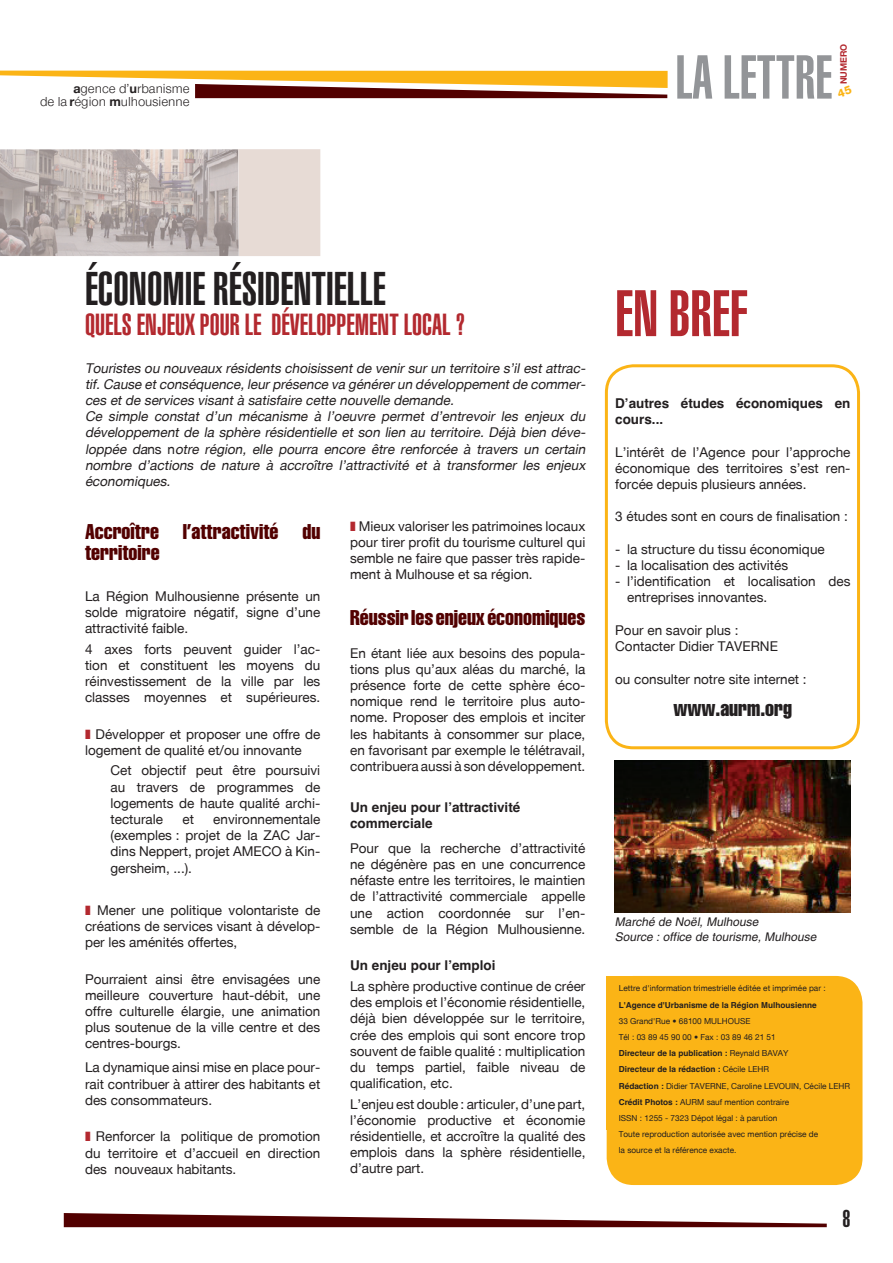
<style>
.page{position:relative;width:893px;height:1263px;background:#fff}
.page>*{position:absolute;margin:0;border:0;box-sizing:border-box;transform-origin:0 0}
.t1{font:900 extra-condensed 64.5px "Helvetica";color:#b3292f}
.t2{font:900 extra-condensed 60.9px "Helvetica";color:#939598}
.t3{font:900 extra-condensed 46.5px "Helvetica";color:#231f20}
.t4{font:900 extra-condensed 30px "Helvetica";color:#b3292f}
.t5{font:900 extra-condensed 24px "Helvetica";color:#231f20}
.t6{font:extra-condensed 21px/21px "Helvetica";color:#520000}
.t7{font:extra-condensed 21px "Helvetica";color:#231f20}
.t8{font:13.5px/16.2px "Helvetica Neue";color:#231f20;text-align:justify}
.t9{font:italic 13.5px/16.2px "Helvetica Neue";color:#231f20}
.t10{font:700 13.5px/16.2px "Helvetica";color:#231f20}
.t11{font:13.5px/13.5px "Nimbus Sans Novus T";color:#231f20;text-align:right}
.t12{font:italic 12px/14.4px "Helvetica";color:#231f20}
.t13{font:700 9.6px "Nimbus Sans Novus T";color:#b3292f}
.t14{font:8.25px/16.2px "Helvetica Neue";color:#231f20}
.t15{font:700 8.25px/16.2px "Helvetica";color:#231f20}
.s1{font-weight:700}
.s2{font-style:normal}
.s3{color:#b3292f}
.s4{font-family:"Helvetica Neue";font-weight:400}
.s5{font-family:"Helvetica";font-weight:700}
</style>
<div class="page">
<svg style="left:0;top:71px;width:668px;height:27px"></svg>
<svg style="left:64px;top:1213px;width:763px;height:14px"></svg>
<div style="left:239px;top:149px;width:81px;height:107px;background:#e7dbd5"></div>
<img style="left:0;top:149px;width:239px;height:107px">
<div style="left:607px;top:976px;width:255px;height:209px;background:#fbb416;border-radius:27px"></div>
<svg style="left:605px;top:364px;width:255px;height:385px"></svg>
<img style="left:615px;top:760px;width:235px;height:152px">
<p class="t11" style="left:40px;top:81px;width:151px"><span class="s1">a</span>gence d’<span class="s1">u</span>rbanisme<br>de la <span class="s1">r</span>égion <span class="s1">m</span>ulhousienne</p>
<h2 class="t2" style="left:675px;top:42px;width:158px">LA LETTRE</h2>
<p class="t13" style="left:838px;top:84px;width:42px;rotate:-90deg">NUMERO</p>
<h3 class="t3" style="left:85px;top:262px;width:302px">ÉCONOMIE RÉSIDENTIELLE</h3>
<h3 class="t4" style="left:85px;top:308px;width:382px">QUELS ENJEUX POUR LE DÉVELOPPEMENT LOCAL ?</h3>
<p class="t9" style="left:85px;top:359px;width:505px">Touristes ou nouveaux résidents choisissent de venir sur un territoire s’il est attrac&shy;tif.Cause etconséquence,leurprésence va générerun développementde commer&shy;ces et de services visant à satisfaire cette nouvelle demande.<br>Ce simple constat d’un mécanisme à l’oeuvre permet d’entrevoir les enjeux du développement de la sphère résidentielle et son lien au territoire. Déjà bien déve&shy;loppée da<span class="s2">n s n</span> otre région, elle pourra encore être renforcée à travers un certain nombre d’actions de nature à accroître l’attractivité et à transformer les enjeux économiques.</p>
<p class="t8" style="left:350px;top:518px;width:237px"><span class="s3">❚</span> Mieux valoriser les patrimoines locaux pour tirer profit du tourisme culturel qui semble ne faire que passer très rapide&shy;ment à Mulhouse et sa région.</p>
<h3 class="t6" style="left:350px;top:607px;width:237px">Réussir les enjeux économiques</h3>
<p class="t8" style="left:350px;top:644px;width:237px">En étant liée aux besoins des popula&shy;tions plus qu’aux aléas du marché, la présence forte de cette sphère éco&shy;nomique rend le territoire plus auto&shy;nome. Proposer des emplois et inciter les habitants à consommer sur place, en favorisant par exemple le télétravail, contribuera aussi à son développement.</p>
<p class="t10" style="left:350px;top:798px;width:172px">Un enjeu pour l’attractivité commerciale</p>
<p class="t8" style="left:350px;top:840px;width:237px">Pour que la recherche d’attractivité ne dégénère pas en une concurrence néfaste entre les territoires, le maintien de l’attractivité commerciale appelle une action coordonnée sur l’en&shy;semble de la Région Mulhousienne.</p>
<p class="t10" style="left:350px;top:957px;width:147px">Un enjeu pour l’emploi</p>
<p class="t8" style="left:350px;top:978px;width:237px">La sphère productive continue de créer des emplois et l’économie résidentielle, déjà bien développée sur le territoire, crée des emplois qui sont encore trop souvent de faible qualité : multiplication du temps partiel, faible niveau de qualification, etc.</p>
<p class="t8" style="left:350px;top:1095px;width:237px">L’enjeu est double : articuler, d’une part, l’économie productive et économie résidentielle, et accroître la qualité des emplois dans la sphère résidentielle, d’autre part.</p>
<h3 class="t6" style="left:85px;top:520px;width:237px">Accroître l’attractivité du territoire</h3>
<p class="t8" style="left:85px;top:588px;width:237px">La Région Mulhousienne présente un solde migratoire négatif, signe d’une attractivité faible.</p>
<p class="t8" style="left:85px;top:640px;width:237px">4 axes forts peuvent guider l’ac&shy;tion et constituent les moyens du réinvestissement de la ville par les classes moyennes et supérieures.</p>
<p class="t8" style="left:85px;top:726px;width:237px"><span class="s3">❚</span> Développer et proposer une offre de logement de qualité et/ou innovante</p>
<p class="t8" style="left:111px;top:762px;width:211px">Cet objectif peut être poursuivi au travers de programmes de logements de haute qualité archi&shy;tecturale</p>
<p class="t8" style="left:111px;top:811px;width:211px;text-indent:103px">environnementale (exemples : projet de la ZAC Jar&shy;dins Neppert, projet AMECO à Kin&shy;gersheim, ...).</p>
<p class="t8" style="left:85px;top:901px;width:237px"><span class="s3">❚</span> Mener une politique volontariste de créations de services visant à dévelop&shy;per les aménités offertes,</p>
<p class="t8" style="left:85px;top:970px;width:237px">Pourraient ainsi être envisagées une meilleure couverture haut-débit, une offre culturelle élargie, une animation plus soutenue de la ville centre et des centres-bourgs.</p>
<p class="t8" style="left:85px;top:1059px;width:237px">La dynamique ainsi mise en place pour&shy;rait contribuer à attirer des habitants et des consommateurs.</p>
<p class="t8" style="left:85px;top:1128px;width:237px"><span class="s3">❚</span> Renforcer la politique de promotion du territoire et d’accueil en direction des nouveaux habitants.</p>
<p class="t8" style="left:182px;top:811px;width:13px">et</p>
<h1 class="t1" style="left:615px;top:276px;width:134px">EN BREF</h1>
<p class="t10" style="left:615px;top:394px;width:237px">D’autres études économiques en cours...</p>
<p class="t8" style="left:615px;top:444px;width:237px">L’intérêt de l’Agence pour l’approche économique des territoires s’est ren&shy;forcée depuis plusieurs années.</p>
<p class="t8" style="left:615px;top:508px;width:234px">3 études sont en cours de finalisation :</p>
<p class="t8" style="left:615px;top:541px;width:211px">- la structure du tissu économique</p>
<p class="t8" style="left:615px;top:557px;width:175px">- la localisation des activités</p>
<p class="t8" style="left:627px;top:573px;width:225px;text-indent:-12px">- l’identification et localisation des entreprises innovantes.</p>
<p class="t8" style="left:615px;top:622px;width:164px">Pour en savoir plus :<br>Contacter Didier TAVERNE</p>
<p class="t8" style="left:615px;top:670px;width:193px">ou consulter notre site internet :</p>
<h3 class="t7" style="left:673px;top:695px;width:120px">www.aurm.org</h3>
<p class="t12" style="left:615px;top:915px;width:205px">Marché de Noël, Mulhouse<br>Source : office de tourisme, Mulhouse</p>
<p class="t14" style="left:619px;top:980px;width:208px">Lettre d'information trimestrielle éditée et imprimée par :</p>
<p class="t15" style="left:619px;top:996px;width:199px">L'Agence d'Urbanisme de la Région Mulhousienne</p>
<p class="t14" style="left:619px;top:1012px;width:158px">33 Grand'Rue • 68100 MULHOUSE<br>Tél : 03 89 45 90 00 • Fax : 03 89 46 21 51</p>
<p class="t15" style="left:619px;top:1045px;width:171px">Directeur de la publication : <span class="s4">Reynald BAVAY<br></span>Directeur de la rédaction : <span class="s4">Cécile LEHR</span></p>
<p class="t14" style="left:619px;top:1077px;width:233px"><span class="s5">Rédaction :</span> Didier TAVERNE, Caroline LEVOUIN, Cécile LEHR <span class="s5">Crédit Photos :</span> AURM sauf mention contraire<br>ISSN : 1255 - 7323 Dépot légal : à parution<br>Toute reproduction autorisée avec mention précise de<br>la source et la référence exacte.</p>
<h3 class="t5" style="left:843px;top:1205px;width:9px">8</h3>
</div>
